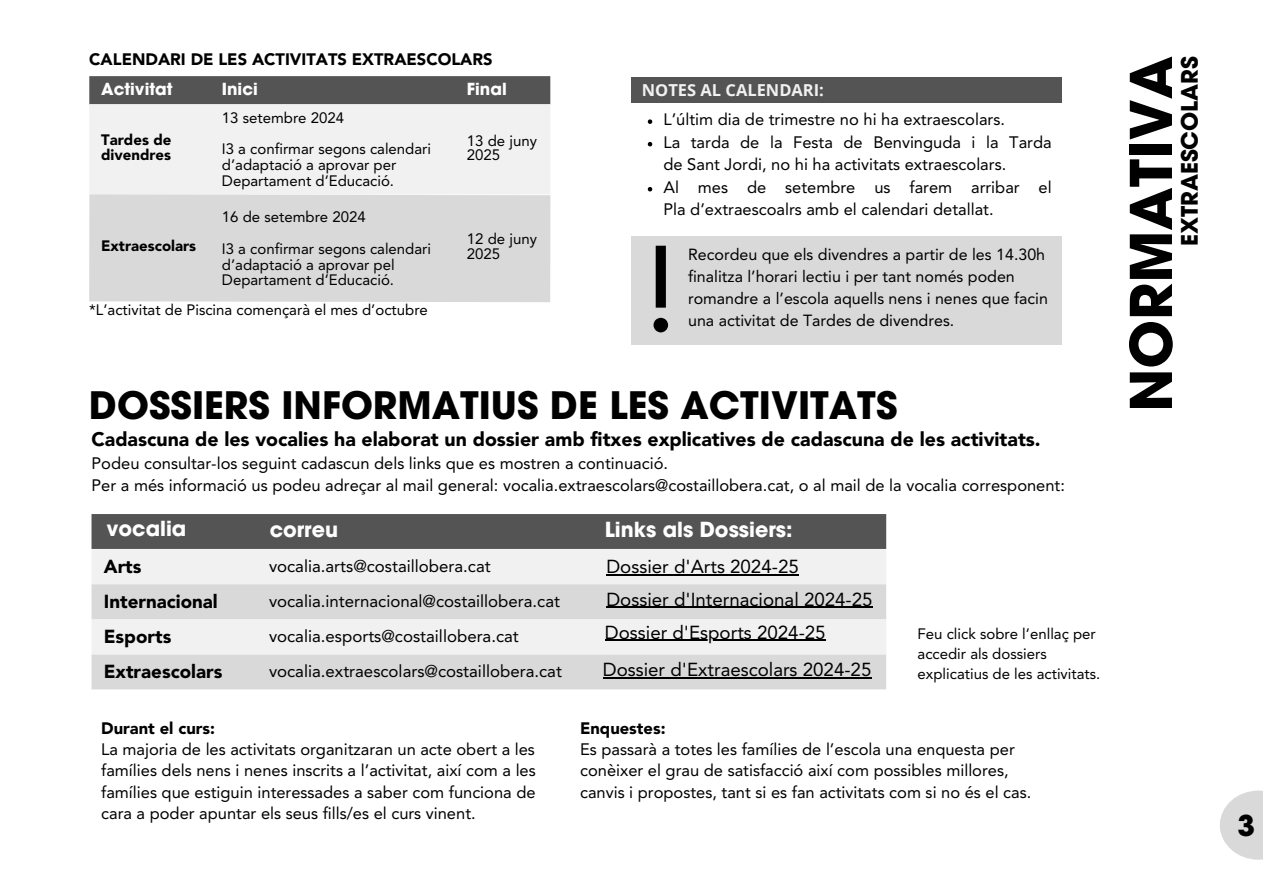
<style>
.page{position:relative;width:1263px;height:894px;background:#fff}
.page>*{position:absolute;margin:0;border:0;box-sizing:border-box;transform-origin:0 0}
.t1{font:121.35px "Avenir LT Std";color:#000}
.t2{font:700 57px "Avant Garde";color:#000}
.t3{font:700 37.5px "Avant Garde";color:#000}
.t4{font:700 28.5px "Avant Garde";color:#000}
.t5{font:700 22.5px "Avant Garde";color:#000}
.t6{font:700 20.55px "Avant Garde";color:#fff}
.t7{font:900 19.5px "Avenir LT Std";color:#000}
.t8{font:18.75px "Avenir LT Std";color:#000}
.t9{font:900 18.75px/35.1px "Avenir LT Std";color:#000}
.t10{font:16.8px/35.1px "Avenir LT Std";color:#000}
.t11{font:16.5px/21.3px "Avenir LT Std";color:#000}
.t12{font:900 16.5px "Avenir LT Std";color:#000}
.t13{font:700 16.5px "Avant Garde";color:#fff}
.t14{font:700 16.5px "Open Sans";color:#f1f1f1}
.t15{font:16.05px/21.9px "Avenir LT Std";color:#000}
.t16{font:15px/15.8px "Avenir LT Std";color:#000}
.t17{font:900 15px/15.8px "Avenir LT Std";color:#000}
</style>
<div class="page">
<svg style="left:1220px;top:790px;width:43px;height:69px;fill:#d9d9d9"></svg>
<div style="left:92px;top:514px;width:794px;height:34px;background:#545454"></div>
<div style="left:92px;top:549px;width:794px;height:35px;background:#f1f1f1"></div>
<div style="left:92px;top:619px;width:794px;height:35px;background:#f1f1f1"></div>
<div style="left:92px;top:584px;width:794px;height:35px;background:#d9d9d9"></div>
<div style="left:92px;top:654px;width:794px;height:35px;background:#d9d9d9"></div>
<div style="left:89px;top:76px;width:461px;height:28px;background:#545454"></div>
<div style="left:89px;top:104px;width:461px;height:90px;background:#f1f1f1"></div>
<svg style="left:89px;top:143px;width:564px;height:159px"></svg>
<div style="left:631px;top:236px;width:431px;height:109px;background:#d9d9d9"></div>
<div style="left:631px;top:77px;width:431px;height:25px;background:#545454"></div>
<hr style="left:606px;top:606px;width:267px;height:1px;background:#000">
<hr style="left:606px;top:574px;width:193px;height:1px;background:#000">
<hr style="left:603px;top:676px;width:268px;height:2px;background:#000">
<hr style="left:605px;top:639px;width:221px;height:1px;background:#000">
<svg style="left:648px;top:119px;width:4px;height:5px"></svg>
<svg style="left:648px;top:142px;width:4px;height:4px"></svg>
<svg style="left:648px;top:187px;width:4px;height:4px"></svg>
<p class="t12" style="left:89px;top:53px;width:405px">CALENDARI DE LES ACTIVITATS EXTRAESCOLARS</p>
<p class="t13" style="left:101px;top:78px;width:73px">Activitat</p>
<p class="t13" style="left:222px;top:78px;width:37px">Inici</p>
<h4 class="t13" style="left:467px;top:78px;width:41px">Final</h4>
<p class="t17" style="left:101px;top:133px;width:72px">Tardes de divendres</p>
<p class="t17" style="left:101px;top:239px;width:96px">Extraescolars</p>
<p class="t16" style="left:222px;top:111px;width:124px">13 setembre 2024</p>
<p class="t16" style="left:222px;top:142px;width:211px">I3 a confirmar segons calendari</p>
<h2 class="t16" style="left:222px;top:158px;width:176px">d’adaptació a aprovar per</h2>
<p class="t16" style="left:222px;top:174px;width:174px">Departament d’Educació.</p>
<p class="t16" style="left:222px;top:210px;width:145px">16 de setembre 2024</p>
<p class="t16" style="left:222px;top:242px;width:211px">I3 a confirmar segons calendari d’adaptació a aprovar pel<br>Departament d’Educació.</p>
<p class="t16" style="left:89px;top:303px;width:340px">*L’activitat de Piscina començarà el mes d’octubre</p>
<p class="t16" style="left:467px;top:134px;width:72px">13 de juny</p>
<p class="t16" style="left:467px;top:148px;width:35px">2025</p>
<p class="t16" style="left:467px;top:232px;width:72px">12 de juny</p>
<p class="t16" style="left:467px;top:247px;width:35px">2025</p>
<p class="t14" style="left:642px;top:78px;width:184px">NOTES AL CALENDARI:</p>
<p class="t11" style="left:663px;top:110px;width:343px">L’últim dia de trimestre no hi ha extraescolars.</p>
<p class="t11" style="left:663px;top:132px;width:390px;line-height:22.5px">La tarda de la Festa de Benvinguda i la Tarda de Sant Jordi, no hi ha activitats extraescolars.</p>
<p class="t11" style="left:663px;top:177px;width:390px;line-height:22.5px">Al mes de setembre us farem arribar el<br>Pla d’extraescoalrs amb el calendari detallat.</p>
<p class="t1" style="left:644px;top:240px;width:35px">!</p>
<p class="t15" style="left:688px;top:245px;width:361px">Recordeu que els divendres a partir de les 14.30h finalitza l’horari lectiu i per tant només poden romandre a l’escola aquells nens i nenes que facin</p>
<p class="t15" style="left:688px;top:311px;width:268px">una activitat de Tardes de divendres.</p>
<h4 class="t3" style="left:89px;top:381px;width:810px">DOSSIERS INFORMATIUS DE LES ACTIVITATS</h4>
<p class="t7" style="left:92px;top:431px;width:951px">Cadascuna de les vocalies ha elaborat un dossier amb fitxes explicatives de cadascuna de les activitats.</p>
<p class="t11" style="left:92px;top:454px;width:578px">Podeu consultar-los seguint cadascun dels links que es mostren a continuació.</p>
<p class="t11" style="left:92px;top:475px;width:975px">Per a més informació us podeu adreçar al mail general: vocalia.extraescolars@costaillobera.cat, o al mail de la vocalia corresponent:</p>
<p class="t6" style="left:106px;top:515px;width:82px">vocalia</p>
<h3 class="t6" style="left:270px;top:516px;width:70px">correu</h3>
<p class="t6" style="left:605px;top:516px;width:189px">Links als Dossiers:</p>
<p class="t9" style="left:104px;top:550px;width:120px">Arts<br>Internacional<br>Esports<br>Extraescolars</p>
<h1 class="t10" style="left:269px;top:550px;width:294px">vocalia.arts@costaillobera.cat vocalia.internacional@costaillobera.cat vocalia.esports@costaillobera.cat vocalia.extraescolars@costaillobera.cat</h1>
<h6 class="t8" style="left:606px;top:559px;width:194px">Dossier d'Arts 2024-25</h6>
<h4 class="t8" style="left:606px;top:591px;width:268px">Dossier d'Internacional 2024-25</h4>
<h6 class="t8" style="left:605px;top:624px;width:222px">Dossier d'Esports 2024-25</h6>
<h5 class="t8" style="left:603px;top:661px;width:270px">Dossier d'Extraescolars 2024-25</h5>
<p class="t16" style="left:918px;top:624px;width:184px;line-height:20.2px">Feu click sobre l’enllaç per accedir als dossiers explicatius de les activitats.</p>
<p class="t12" style="left:101px;top:720px;width:115px">Durant el curs:</p>
<h6 class="t11" style="left:101px;top:739px;width:436px;text-align:justify">La majoria de les activitats organitzaran un acte obert a les famílies dels nens i nenes inscrits a l’activitat, així com a les famílies que estiguin interessades a saber com funciona de cara a poder apuntar els seus fills/es el curs vinent.</h6>
<h6 class="t12" style="left:580px;top:721px;width:87px">Enquestes:</h6>
<h6 class="t11" style="left:580px;top:740px;width:453px">Es passarà a totes les famílies de l’escola una enquesta per conèixer el grau de satisfacció així com possibles millores, canvis i propostes, tant si es fan activitats com si no és el cas.</h6>
<p class="t2" style="left:1114px;top:411px;width:357px;rotate:-90deg">NORMATIVA</p>
<p class="t5" style="left:1175px;top:246px;width:192px;rotate:-90deg">EXTRAESCOLARS</p>
<p class="t4" style="left:1237px;top:806px;width:19px">3</p>
</div>
